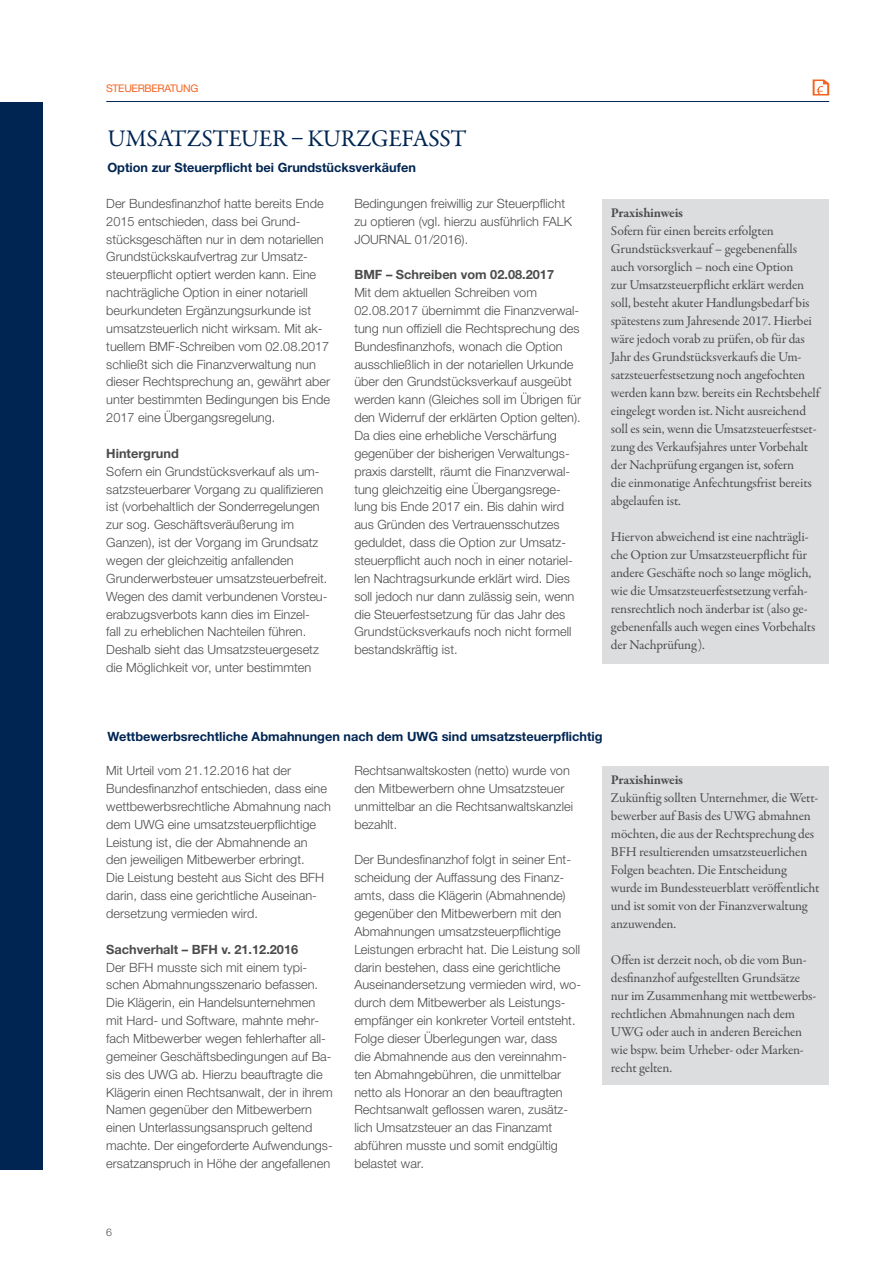
<style>
.page{position:relative;width:893px;height:1263px;background:#fff}
.page>*{position:absolute;margin:0;border:0;box-sizing:border-box;transform-origin:0 0}
.t1{font:24px "Garamond Premr Pro";letter-spacing:-.01em;color:#002552}
.t2{font:13.5px/18px "Garamond Premr Pro";letter-spacing:-.01em;color:#4b4c4d}
.t3{font:700 13.5px "Garamond Premr Pro";letter-spacing:-.02em;color:#4b4c4d}
.t4{font:300 12.75px/17.9px "Helvetica Neue LTW1 G";color:#4b4c4d}
.t5{font:700 12.75px "Helvetica Neue LTW1 G";color:#002552}
.t6{font:700 12.75px "Helvetica Neue LTW1 G";color:#4b4c4d}
.t7{font:10.5px "Helvetica Neue LTW1 G";letter-spacing:-.03em;color:#f36421}
.t8{font:300 10.5px "Helvetica Neue LTW1 G";color:#4b4c4d}
</style>
<div class="page">
<div style="left:0;top:102px;width:43px;height:1067px;background:#002552"></div>
<svg style="left:813px;top:80px;width:16px;height:16px"></svg>
<hr style="left:106px;top:101px;width:723px;height:1px;background:#002552">
<div style="left:602px;top:199px;width:227px;height:465px;background:#dcdddf"></div>
<div style="left:602px;top:766px;width:227px;height:319px;background:#dcdddf"></div>
<p class="t7" style="left:106px;top:85px;width:94px">STEUERBERATUNG</p>
<h1 class="t1" style="left:107px;top:129px;width:361px">UMSATZSTEUER – KURZGEFASST</h1>
<p class="t5" style="left:107px;top:163px;width:310px">Option zur Steuerpflicht bei Grundstücksverkäufen</p>
<p class="t4" style="left:106px;top:196px;width:225px">Der Bundesfinanzhof hatte bereits Ende 2015 entschieden, dass bei Grund&shy;stücksgeschäften nur in dem notariellen Grundstückskaufvertrag zur Umsatz&shy;steuerpflicht optiert werden kann. Eine nachträgliche Option in einer notariell beurkundeten Ergänzungsurkunde ist umsatzsteuerlich nicht wirksam. Mit ak&shy;tuellem BMF-Schreiben vom 02.08.2017 schließt sich die Finanzverwaltung nun dieser Rechtsprechung an, gewährt aber unter bestimmten Bedingungen bis Ende 2017 eine Übergangsregelung.</p>
<p class="t6" style="left:106px;top:449px;width:74px">Hintergrund</p>
<p class="t4" style="left:106px;top:463px;width:223px">Sofern ein Grundstücksverkauf als um&shy;satzsteuerbarer Vorgang zu qualifizieren ist (vorbehaltlich der Sonderregelungen zur sog. Geschäftsveräußerung im Ganzen), ist der Vorgang im Grundsatz wegen der gleichzeitig anfallenden Grunderwerbsteuer umsatzsteuerbefreit.<br>Wegen des damit verbundenen Vorsteu&shy;erabzugsverbots kann dies im Einzel&shy;fall zu erheblichen Nachteilen führen.<br>Deshalb sieht das Umsatzsteuergesetz die Möglichkeit vor, unter bestimmten</p>
<p class="t4" style="left:354px;top:196px;width:219px">Bedingungen freiwillig zur Steuerpflicht zu optieren (vgl. hierzu ausführlich FALK<br>JOURNAL 01/2016).</p>
<p class="t6" style="left:354px;top:270px;width:201px">BMF – Schreiben vom 02.08.2017</p>
<p class="t4" style="left:354px;top:285px;width:228px">Mit dem aktuellen Schreiben vom 02.08.2017 übernimmt die Finanzverwal&shy;tung nun offiziell die Rechtsprechung des Bundesfinanzhofs, wonach die Option ausschließlich in der notariellen Urkunde über den Grundstücksverkauf ausgeübt werden kann (Gleiches soll im Übrigen für den Widerruf der erklärten Option gelten).<br>Da dies eine erhebliche Verschärfung gegenüber der bisherigen Verwaltungs&shy;praxis darstellt, räumt die Finanzverwal&shy;tung gleichzeitig eine Übergangsrege&shy;lung bis Ende 2017 ein. Bis dahin wird aus Gründen des Vertrauensschutzes geduldet, dass die Option zur Umsatz&shy;steuerpflicht auch noch in einer notariel&shy;len Nachtragsurkunde erklärt wird. Dies soll jedoch nur dann zulässig sein, wenn die Steuerfestsetzung für das Jahr des Grundstücksverkaufs noch nicht formell bestandskräftig ist.</p>
<p class="t3" style="left:611px;top:205px;width:74px">Praxishinweis</p>
<p class="t2" style="left:611px;top:223px;width:210px">Sofern für einen bereits erfolgten Grundstücksverkauf – gegebenenfalls auch vorsorglich – noch eine Option<br>zur Umsatzsteuerpflicht erklärt werden soll, besteht akuter Handlungsbedarf bis spätestens zum Jahresende 2017. Hierbei wäre jedoch vorab zu prüfen, ob für das Jahr des Grundstücksverkaufs die Um&shy;satzsteuerfestsetzung noch angefochten werden kann bzw. bereits ein Rechtsbehelf eingelegt worden ist. Nicht ausreichend soll es sein, wenn die Umsatzsteuerfestset&shy;zung des Verkaufsjahres unter Vorbehalt der Nachprüfung ergangen ist, sofern<br>die einmonatige Anfechtungsfrist bereits abgelaufen ist.</p>
<p class="t2" style="left:611px;top:529px;width:206px">Hiervon abweichend ist eine nachträgli&shy;che Option zur Umsatzsteuerpflicht für andere Geschäfte noch so lange möglich, wie die Umsatzsteuerfestsetzung verfah&shy;rensrechtlich noch änderbar ist (also ge&shy;gebenenfalls auch wegen eines Vorbehalts der Nachprüfung).</p>
<p class="t5" style="left:107px;top:731px;width:497px">Wettbewerbsrechtliche Abmahnungen nach dem UWG sind umsatzsteuerpflichtig</p>
<p class="t4" style="left:106px;top:763px;width:226px">Mit Urteil vom 21.12.2016 hat der Bundesfinanzhof entschieden, dass eine wettbewerbsrechtliche Abmahnung nach dem UWG eine umsatzsteuerpflichtige Leistung ist, die der Abmahnende an den jeweiligen Mitbewerber erbringt.<br>Die Leistung besteht aus Sicht des BFH darin, dass eine gerichtliche Auseinan&shy;dersetzung vermieden wird.</p>
<p class="t6" style="left:106px;top:944px;width:193px">Sachverhalt – BFH v. 21.12.2016</p>
<p class="t4" style="left:106px;top:959px;width:228px">Der BFH musste sich mit einem typi&shy;schen Abmahnungsszenario befassen.<br>Die Klägerin, ein Handelsunternehmen mit Hard- und Software, mahnte mehr&shy;fach Mitbewerber wegen fehlerhafter all&shy;gemeiner Geschäftsbedingungen auf Ba&shy;sis des UWG ab. Hierzu beauftragte die Klägerin einen Rechtsanwalt, der in ihrem Namen gegenüber den Mitbewerbern einen Unterlassungsanspruch geltend machte. Der eingeforderte Aufwendungs&shy;ersatzanspruch in Höhe der angefallenen</p>
<p class="t4" style="left:354px;top:763px;width:220px">Rechtsanwaltskosten (netto) wurde von den Mitbewerbern ohne Umsatzsteuer unmittelbar an die Rechtsanwaltskanzlei bezahlt.</p>
<p class="t4" style="left:354px;top:852px;width:228px">Der Bundesfinanzhof folgt in seiner Ent&shy;scheidung der Auffassung des Finanz&shy;amts, dass die Klägerin (Abmahnende) gegenüber den Mitbewerbern mit den Abmahnungen umsatzsteuerpflichtige Leistungen erbracht hat. Die Leistung soll darin bestehen, dass eine gerichtliche Auseinandersetzung vermieden wird, wo&shy;durch dem Mitbewerber als Leistungs&shy;empfänger ein konkreter Vorteil entsteht.<br>Folge dieser Überlegungen war, dass<br>die Abmahnende aus den vereinnahm&shy;ten Abmahngebühren, die unmittelbar netto als Honorar an den beauftragten Rechtsanwalt geflossen waren, zusätz&shy;lich Umsatzsteuer an das Finanzamt abführen musste und somit endgültig belastet war.</p>
<p class="t3" style="left:611px;top:772px;width:74px">Praxishinweis</p>
<p class="t2" style="left:611px;top:790px;width:210px">Zukünftig sollten Unternehmer, die Wett&shy;bewerber auf Basis des UWG abmahnen möchten, die aus der Rechtsprechung des BFH resultierenden umsatzsteuerlichen Folgen beachten. Die Entscheidung wurde im Bundessteuerblatt veröffentlicht und ist somit von der Finanzverwaltung anzuwenden.</p>
<p class="t2" style="left:611px;top:952px;width:207px">Offen ist derzeit noch, ob die vom Bun&shy;desfinanzhof aufgestellten Grundsätze nur im Zusammenhang mit wettbewerbs&shy;rechtlichen Abmahnungen nach dem UWG oder auch in anderen Bereichen wie bspw. beim Urheber- oder Marken&shy;recht gelten.</p>
<p class="t8" style="left:106px;top:1229px;width:7px">6</p>
</div>
